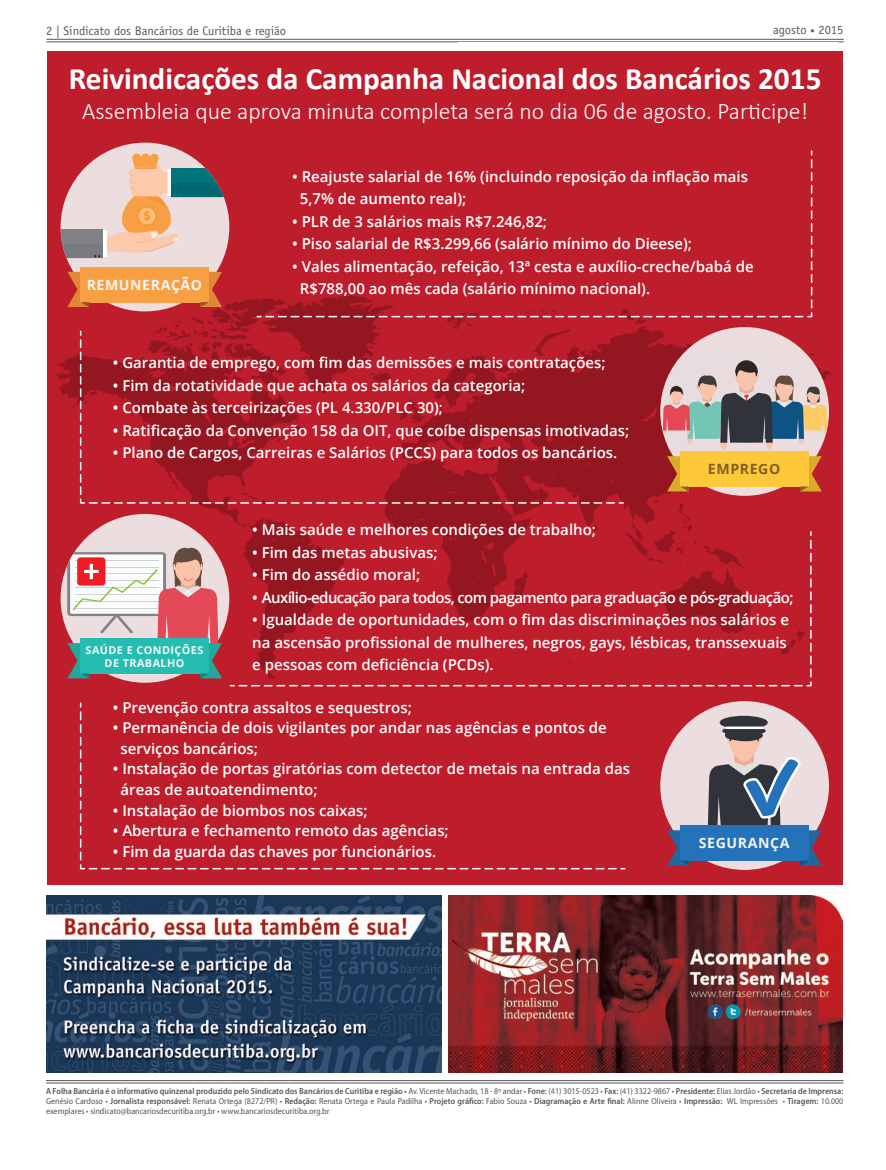
<style>
.page{position:relative;width:886px;height:1170px;background:#fff}
.page>*{position:absolute;margin:0;border:0;box-sizing:border-box;transform-origin:0 0}
.t1{font:700 31.25px "Calibri";color:#fff}
.t2{font:300 23.75px "Calibri";color:#fff}
.t3{font:600 15px/22.5px "Open Sans";color:#fff}
.t4{font:600 15px "Open Sans";letter-spacing:-.04em;color:#fff}
.t5{font:700 14.12px "Open Sans";letter-spacing:.04em;color:#f4f4f4}
.t6{font:700 14.12px "Open Sans";letter-spacing:.04em;color:#836025}
.t7{font:12.5px "Officina Sans Std";color:#57585a}
.t8{font:700 10.88px/13px "Open Sans";letter-spacing:.04em;color:#f4f4f4;text-align:center}
.t9{font:semi-condensed 8.75px/10px "Myriad Pro";color:#57585a;text-align:justify}
.s1{font-size:8.75px}
.s2{font-weight:600}
</style>
<div class="page">
<hr style="left:46px;top:39px;width:798px;height:1px;background:#57585a">
<hr style="left:46px;top:42px;width:798px;height:1px;background:#57585a">
<hr style="left:46px;top:1082px;width:797px;height:1px;background:#57585a">
<hr style="left:46px;top:1080px;width:797px;height:1px;background:#57585a">
<img style="left:47px;top:895px;width:394px;height:177px">
<img style="left:448px;top:895px;width:395px;height:177px">
<div style="left:459px;top:42px;width:380px;height:6px;background:#fff"></div>
<div style="left:47px;top:51px;width:796px;height:833px;background:#be1d2c"></div>
<div style="left:660px;top:701px;width:169px;height:168px;background:#ecdddf;border-radius:50%"></div>
<div style="left:680px;top:825px;width:129px;height:35px;background:#2473ba"></div>
<svg style="left:667px;top:830px;width:22px;height:35px"></svg>
<svg style="left:708px;top:715px;width:114px;height:150px"></svg>
<div style="left:79px;top:703px;width:546px;height:167px;background:#be1d2c"></div>
<svg style="left:55px;top:151px;width:780px;height:536px;background:#b7353e"></svg>
<p class="t7" style="left:46px;top:24px;width:241px">2 | Sindicato dos Bancários de Curitiba e região</p>
<p class="t7" style="left:773px;top:23px;width:72px">agosto <span class="s1">•</span> 2015</p>
<p class="t1" style="left:69px;top:59px;width:754px">Reivindicações da Campanha Nacional dos Bancários 2015</p>
<p class="t2" style="left:82px;top:96px;width:728px">Assembleia que aprova minuta completa será no dia 06 de agosto. Participe!</p>
<p class="t5" style="left:87px;top:274px;width:117px">REMUNERAÇÃO</p>
<p class="t3" style="left:300px;top:165px;width:450px;text-indent:-8px">• Reajuste salarial de 16% (incluindo reposição da inflação mais<br>5,7% de aumento real);</p>
<p class="t3" style="left:292px;top:210px;width:256px">• PLR de 3 salários mais R$7.246,82;</p>
<p class="t3" style="left:292px;top:232px;width:401px">• Piso salarial de R$3.299,66 (salário mínimo do Dieese);</p>
<p class="t3" style="left:300px;top:255px;width:455px;text-indent:-8px">• Vales alimentação, refeição, 13ª cesta e auxílio-creche/babá de<br>R$788,00 ao mês cada (salário mínimo nacional).</p>
<p class="t3" style="left:113px;top:351px;width:494px">• Garantia de emprego, com fim das demissões e mais contratações;</p>
<p class="t3" style="left:113px;top:374px;width:414px">• Fim da rotatividade que achata os salários da categoria;</p>
<p class="t3" style="left:113px;top:396px;width:332px">• Combate às terceirizações (PL 4.330/PLC 30);</p>
<p class="t3" style="left:113px;top:419px;width:518px">• Ratificação da Convenção 158 da OIT, que coíbe dispensas imotivadas;</p>
<p class="t3" style="left:113px;top:441px;width:506px">• Plano de Cargos, Carreiras e Salários (PCCS) para todos os bancários.</p>
<p class="t6" style="left:708px;top:459px;width:74px">EMPREGO</p>
<p class="t3" style="left:252px;top:518px;width:345px">• Mais saúde e melhores condições de trabalho;</p>
<p class="t3" style="left:252px;top:540px;width:187px">• Fim das metas abusivas;</p>
<p class="t3" style="left:252px;top:563px;width:169px">• Fim do assédio moral;</p>
<p class="t4" style="left:252px;top:587px;width:543px">• Auxílio-educação para todos, com pagamento para graduação e pós-graduação;</p>
<p class="t3" style="left:252px;top:608px;width:538px">• Igualdade de oportunidades, com o fim das discriminações nos salários e na ascensão profissional de mulheres, negros, gays, lésbicas, transsexuais e pessoas com deficiência (PCDs).</p>
<p class="t3" style="left:113px;top:695px;width:301px">• Prevenção contra assaltos e sequestros;</p>
<p class="t3" style="left:121px;top:717px;width:488px;line-height:20.6px;text-indent:-8px">• Permanência de dois vigilantes por andar nas agências e pontos de serviços bancários;</p>
<p class="t3" style="left:121px;top:758px;width:511px;line-height:20.6px;text-indent:-8px">• Instalação de portas giratórias com detector de metais na entrada das áreas de autoatendimento;</p>
<p class="t3" style="left:113px;top:798px;width:256px">• Instalação de biombos nos caixas;</p>
<p class="t3" style="left:113px;top:819px;width:337px">• Abertura e fechamento remoto das agências;</p>
<p class="t3" style="left:113px;top:839px;width:325px">• Fim da guarda das chaves por funcionários.</p>
<p class="t8" style="left:86px;top:643px;width:119px">SAÚDE E CONDIÇÕES<br>DE TRABALHO</p>
<p class="t5" style="left:699px;top:832px;width:92px">SEGURANÇA</p>
<p class="t9" style="left:46px;top:1086px;width:799px"><span class="s2">A Folha Bancária é o informativo quinzenal produzido pelo Sindicato dos Bancários de Curitiba e região •</span> Av. Vicente Machado, 18 - 8º andar • <span class="s2">Fone:</span> (41) 3015-0523 • <span class="s2">Fax:</span> (41) 3322-9867 • <span class="s2">Presidente:</span> Elias Jordão • <span class="s2">Secretaria de Imprensa:<br></span>Genésio Cardoso • <span class="s2">Jornalista responsável:</span> Renata Ortega (8272/PR) • <span class="s2">Redação:</span> Renata Ortega e Paula Padilha • <span class="s2">Projeto gráfico:</span> Fabio Souza • <span class="s2">Diagramação e Arte final:</span> Alinne Oliveira • <span class="s2">Impressão:</span> WL Impressões • <span class="s2">Tiragem:</span> 10.000 exemplares • sindicato@bancariosdecuritiba.org.br • www.bancariosdecuritiba.org.br</p>
</div>
